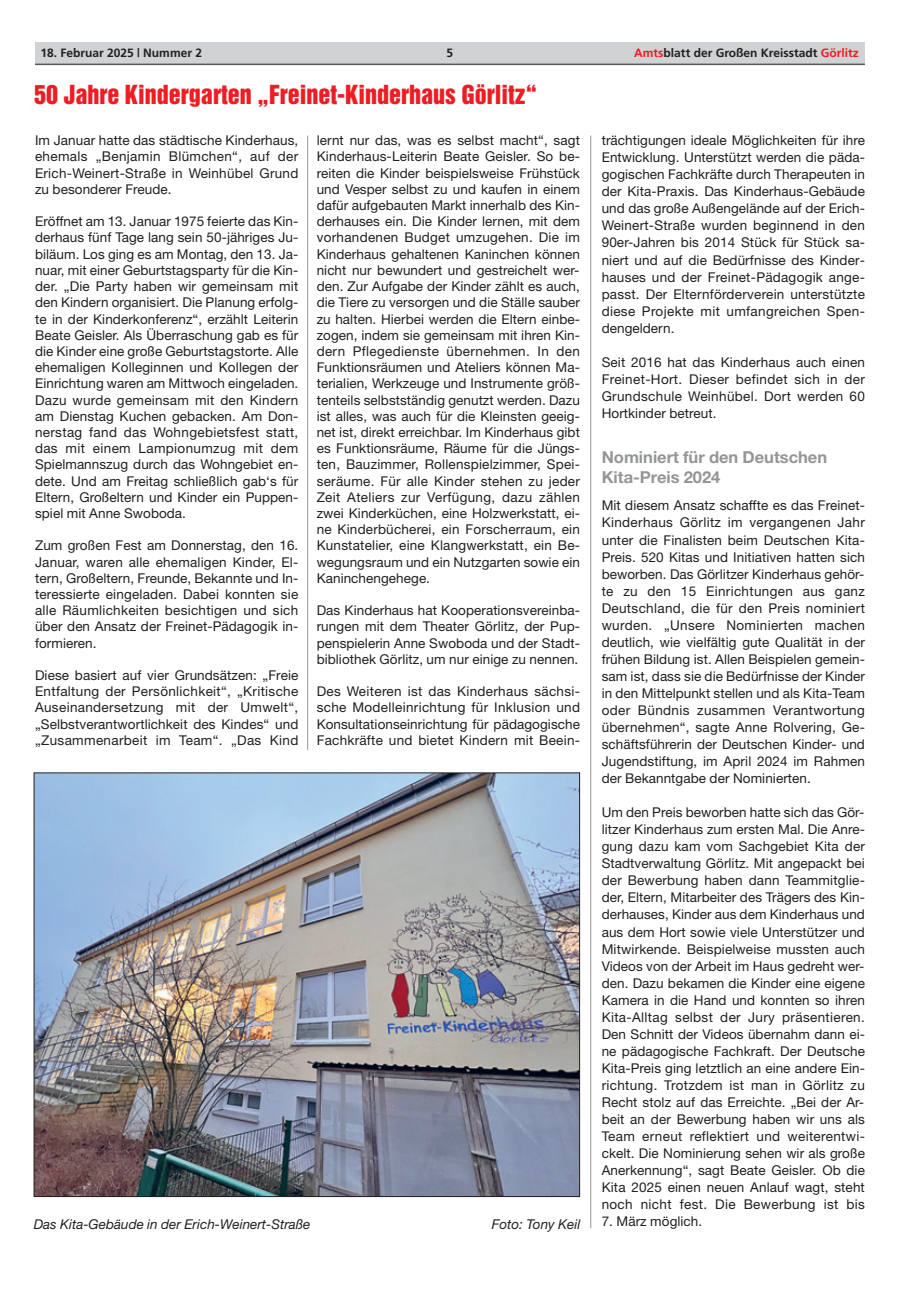
<style>
.page{position:relative;width:915px;height:1293px;background:#fff}
.page>*{position:absolute;margin:0;border:0;box-sizing:border-box;transform-origin:0 0}
.t1{font:24px "Helvetica Inserat";color:#ee1d23}
.t2{font:700 16.5px/20.7px "Helvetica Neue";color:#939598}
.t3{font:13.5px/16.2px "Helvetica Neue";letter-spacing:.005em;color:#231f20;text-align:justify}
.t4{font:italic 13.5px "Helvetica Neue";color:#231f20}
.t5{font:700 12px "Frutiger";color:#231f20}
.s1{color:#ee1d23}
</style>
<div class="page">
<div style="left:35px;top:43px;width:829px;height:21px;background:#d1d2d4"></div>
<hr style="left:35px;top:64px;width:829px;height:1px;background:#57585a">
<img style="left:36px;top:774px;width:541px;height:421px">
<hr style="left:307px;top:136px;width:1px;height:614px;background:#939598">
<hr style="left:590px;top:136px;width:1px;height:1092px;background:#939598">
<p class="t5" style="left:40px;top:47px;width:163px">18. Februar 2025 | Nummer 2</p>
<p class="t5" style="left:446px;top:47px;width:8px">5</p>
<p class="t5" style="left:634px;top:47px;width:226px"><span class="s1">Amts</span>blatt der Großen Kreisstadt <span class="s1">Görlitz</span></p>
<h1 class="t1" style="left:34px;top:85px;width:504px">50 Jahre Kindergarten „Freinet-Kinderhaus Görlitz“</h1>
<p class="t3" style="left:35px;top:134px;width:265px">Im Januar hatte das städtische Kinderhaus, ehemals „Benjamin Blümchen“, auf der Erich-Weinert-Straße in Weinhübel Grund zu besonderer Freude.</p>
<p class="t3" style="left:35px;top:215px;width:265px">Eröffnet am 13. Januar 1975 feierte das Kin&shy;derhaus fünf Tage lang sein 50-jähriges Ju&shy;biläum. Los ging es am Montag, den 13. Ja&shy;nuar, mit einer Geburtstagsparty für die Kin&shy;der. „Die Party haben wir gemeinsam mit den Kindern organisiert. Die Planung erfolg&shy;te in der Kinderkonferenz“, erzählt Leiterin Beate Geisler. Als Überraschung gab es für die Kinder eine große Geburtstagstorte. Alle ehemaligen Kolleginnen und Kollegen der Einrichtung waren am Mittwoch eingeladen.<br>Dazu wurde gemeinsam mit den Kindern am Dienstag Kuchen gebacken. Am Don&shy;nerstag fand das Wohngebietsfest statt, das mit einem Lampionumzug mit dem Spielmannszug durch das Wohngebiet en&shy;dete. Und am Freitag schließlich gab‘s für Eltern, Großeltern und Kinder ein Puppen&shy;spiel mit Anne Swoboda.</p>
<p class="t3" style="left:35px;top:539px;width:265px">Zum großen Fest am Donnerstag, den 16.<br>Januar, waren alle ehemaligen Kinder, El&shy;tern, Großeltern, Freunde, Bekannte und In&shy;teressierte eingeladen. Dabei konnten sie alle Räumlichkeiten besichtigen und sich über den Ansatz der Freinet-Pädagogik in&shy;formieren.</p>
<p class="t3" style="left:35px;top:668px;width:265px">Diese basiert auf vier Grundsätzen: „Freie Entfaltung der Persönlichkeit“, „Kritische Auseinandersetzung mit der Umwelt“, „Selbstverantwortlichkeit des Kindes“ und „Zusammenarbeit im Team“. „Das Kind</p>
<p class="t3" style="left:601px;top:133px;width:265px;line-height:17.1px">trächtigungen ideale Möglichkeiten für ihre Entwicklung. Unterstützt werden die päda&shy;gogischen Fachkräfte durch Therapeuten in der Kita-Praxis. Das Kinderhaus-Gebäude und das große Außengelände auf der Erich-Weinert-Straße wurden beginnend in den 90er-Jahren bis 2014 Stück für Stück sa&shy;niert und auf die Bedürfnisse des Kinder&shy;hauses und der Freinet-Pädagogik ange&shy;passt. Der Elternförderverein unterstützte diese Projekte mit umfangreichen Spen&shy;dengeldern.</p>
<p class="t3" style="left:601px;top:355px;width:265px;line-height:17.1px">Seit 2016 hat das Kinderhaus auch einen Freinet-Hort. Dieser befindet sich in der Grundschule Weinhübel. Dort werden 60<br>Hortkinder betreut.</p>
<p class="t2" style="left:601px;top:448px;width:227px">Nominiert für den Deutschen<br>Kita-Preis 2024</p>
<p class="t3" style="left:601px;top:498px;width:265px;line-height:17.1px">Mit diesem Ansatz schaffte es das Freinet-Kinderhaus Görlitz im vergangenen Jahr unter die Finalisten beim Deutschen Kita-Preis. 520 Kitas und Initiativen hatten sich beworben. Das Görlitzer Kinderhaus gehör&shy;te zu den 15 Einrichtungen aus ganz Deutschland, die für den Preis nominiert wurden. „Unsere Nominierten machen deutlich, wie vielfältig gute Qualität in der frühen Bildung ist. Allen Beispielen gemein&shy;sam ist, dass sie die Bedürfnisse der Kinder in den Mittelpunkt stellen und als Kita-Team oder Bündnis zusammen Verantwortung übernehmen“, sagte Anne Rolvering, Ge&shy;schäftsführerin der Deutschen Kinder- und Jugendstiftung, im April 2024 im Rahmen der Bekanntgabe der Nominierten.</p>
<p class="t3" style="left:601px;top:805px;width:265px;line-height:17.1px">Um den Preis beworben hatte sich das Gör&shy;litzer Kinderhaus zum ersten Mal. Die Anre&shy;gung dazu kam vom Sachgebiet Kita der Stadtverwaltung Görlitz. Mit angepackt bei der Bewerbung haben dann Teammitglie&shy;der, Eltern, Mitarbeiter des Trägers des Kin&shy;derhauses, Kinder aus dem Kinderhaus und aus dem Hort sowie viele Unterstützer und Mitwirkende. Beispielweise mussten auch Videos von der Arbeit im Haus gedreht wer&shy;den. Dazu bekamen die Kinder eine eigene Kamera in die Hand und konnten so ihren Kita-Alltag selbst der Jury präsentieren.<br>Den Schnitt der Videos übernahm dann ei&shy;ne pädagogische Fachkraft. Der Deutsche Kita-Preis ging letztlich an eine andere Ein&shy;richtung. Trotzdem ist man in Görlitz zu Recht stolz auf das Erreichte. „Bei der Ar&shy;beit an der Bewerbung haben wir uns als Team erneut reflektiert und weiterentwi&shy;ckelt. Die Nominierung sehen wir als große Anerkennung“, sagt Beate Geisler. Ob die Kita 2025 einen neuen Anlauf wagt, steht noch nicht fest. Die Bewerbung ist bis</p>
<p class="t3" style="left:316px;top:134px;width:265px">lernt nur das, was es selbst macht“, sagt Kinderhaus-Leiterin Beate Geisler. So be&shy;reiten die Kinder beispielsweise Frühstück und Vesper selbst zu und kaufen in einem dafür aufgebauten Markt innerhalb des Kin&shy;derhauses ein. Die Kinder lernen, mit dem vorhandenen Budget umzugehen. Die im Kinderhaus gehaltenen Kaninchen können nicht nur bewundert und gestreichelt wer&shy;den. Zur Aufgabe der Kinder zählt es auch, die Tiere zu versorgen und die Ställe sauber zu halten. Hierbei werden die Eltern einbe&shy;zogen, indem sie gemeinsam mit ihren Kin&shy;dern Pflegedienste übernehmen. In den Funktionsräumen und Ateliers können Ma&shy;terialien, Werkzeuge und Instrumente größ&shy;tenteils selbstständig genutzt werden. Dazu ist alles, was auch für die Kleinsten geeig&shy;net ist, direkt erreichbar. Im Kinderhaus gibt es Funktionsräume, Räume für die Jüngs&shy;ten, Bauzimmer, Rollenspielzimmer, Spei&shy;seräume. Für alle Kinder stehen zu jeder Zeit Ateliers zur Verfügung, dazu zählen zwei Kinderküchen, eine Holzwerkstatt, ei&shy;ne Kinderbücherei, ein Forscherraum, ein Kunstatelier, eine Klangwerkstatt, ein Be&shy;wegungsraum und ein Nutzgarten sowie ein Kaninchengehege.</p>
<p class="t3" style="left:316px;top:603px;width:265px">Das Kinderhaus hat Kooperationsvereinba&shy;rungen mit dem Theater Görlitz, der Pup&shy;penspielerin Anne Swoboda und der Stadt&shy;bibliothek Görlitz, um nur einige zu nennen.</p>
<p class="t3" style="left:316px;top:684px;width:265px">Des Weiteren ist das Kinderhaus sächsi&shy;sche Modelleinrichtung für Inklusion und Konsultationseinrichtung für pädagogische Fachkräfte und bietet Kindern mit Beein-</p>
<p class="t4" style="left:34px;top:1219px;width:278px">Das Kita-Gebäude in der Erich-Weinert-Straße</p>
<p class="t4" style="left:491px;top:1219px;width:90px">Foto: Tony Keil</p>
<p class="t3" style="left:601px;top:1214px;width:102px">7. März möglich.</p>
</div>
